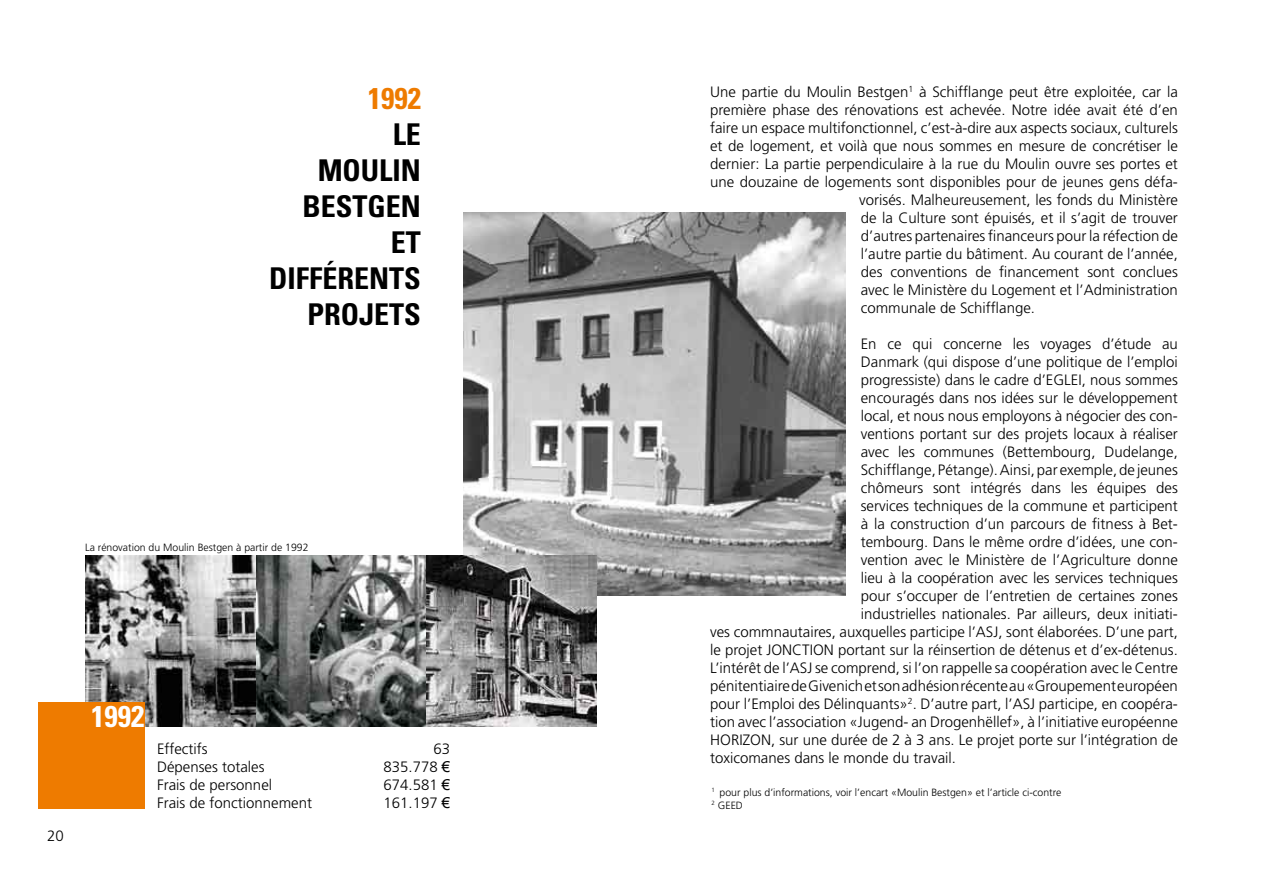
<style>
.page{position:relative;width:1263px;height:893px;background:#fff}
.page>*{position:absolute;margin:0;border:0;box-sizing:border-box;transform-origin:0 0}
.t1{font:700 condensed 30px/36px "Univers";color:#000;text-align:right}
.t2{font:700 condensed 30px "Univers";color:#ee7b00}
.t3{font:700 condensed 30px "Univers";color:#fff}
.t4{font:300 15px "Frutiger";color:#000}
.t5{font:300 10.5px/12.6px "Frutiger";color:#000}
.s1{font-family:"Arial";font-weight:400}
</style>
<div class="page">
<img style="left:463px;top:213px;width:382px;height:382px">
<img style="left:86px;top:556px;width:340px;height:170px">
<img style="left:426px;top:556px;width:170px;height:170px">
<div style="left:38px;top:703px;width:107px;height:106px;background:#ee7b00"></div>
<h1 class="t2" style="left:368px;top:80px;width:55px">1992</h1>
<h1 class="t1" style="left:269px;top:116px;width:153px">LE<br>MOULIN<br>BESTGEN<br>ET<br>DIFFÉRENTS<br>PROJETS</h1>
<p class="t5" style="left:85px;top:541px;width:225px">La rénovation du Moulin Bestgen à partir de 1992</p>
<p class="t4" style="left:47px;top:827px;width:18px">20</p>
<h1 class="t3" style="left:91px;top:697px;width:55px">1992</h1>
<p class="t4" style="left:157px;top:740px;width:52px">Effectifs</p>
<p class="t4" style="left:434px;top:740px;width:18px">63</p>
<p class="t4" style="left:157px;top:758px;width:109px">Dépenses totales</p>
<p class="t4" style="left:383px;top:758px;width:68px">835.778 <span class="s1">€</span></p>
<p class="t4" style="left:157px;top:776px;width:117px">Frais de personnel</p>
<p class="t4" style="left:383px;top:776px;width:68px">674.581 <span class="s1">€</span></p>
<p class="t4" style="left:157px;top:794px;width:157px">Frais de fonctionnement</p>
<p class="t4" style="left:383px;top:794px;width:68px">161.197 <span class="s1">€</span></p>
<p class="t4" style="left:710px;top:83px;width:469px">Une partie du Moulin Bestgen<sup>1</sup> à Schifflange peut être exploitée, car la</p>
<p class="t4" style="left:710px;top:101px;width:469px">première phase des rénovations est achevée. Notre idée avait été d’en</p>
<p class="t4" style="left:710px;top:119px;width:469px">faire un espace multifonctionnel, c’est-à-dire aux aspects sociaux, culturels</p>
<p class="t4" style="left:710px;top:137px;width:469px">et de logement, et voilà que nous sommes en mesure de concrétiser le</p>
<p class="t4" style="left:710px;top:155px;width:469px">dernier: La partie perpendiculaire à la rue du Moulin ouvre ses portes et</p>
<p class="t4" style="left:710px;top:173px;width:469px">une douzaine de logements sont disponibles pour de jeunes gens défa-</p>
<p class="t4" style="left:859px;top:191px;width:320px">vorisés. Malheureusement, les fonds du Ministère</p>
<p class="t4" style="left:861px;top:209px;width:319px">de la Culture sont épuisés, et il s’agit de trouver</p>
<p class="t4" style="left:861px;top:227px;width:319px">d’autres partenaires financeurs pour la réfection de</p>
<p class="t4" style="left:861px;top:245px;width:319px">l’autre partie du bâtiment. Au courant de l’année,</p>
<p class="t4" style="left:861px;top:263px;width:319px">des conventions de financement sont conclues</p>
<p class="t4" style="left:861px;top:281px;width:319px">avec le Ministère du Logement et l’Administration</p>
<p class="t4" style="left:861px;top:299px;width:176px">communale de Schifflange.</p>
<p class="t4" style="left:861px;top:335px;width:319px">En ce qui concerne les voyages d’étude au</p>
<p class="t4" style="left:861px;top:353px;width:319px">Danmark (qui dispose d’une politique de l’emploi</p>
<p class="t4" style="left:861px;top:371px;width:319px">progressiste) dans le cadre d’EGLEI, nous sommes</p>
<p class="t4" style="left:861px;top:389px;width:319px">encouragés dans nos idées sur le développement</p>
<p class="t4" style="left:861px;top:407px;width:319px">local, et nous nous employons à négocier des con-</p>
<p class="t4" style="left:861px;top:425px;width:319px">ventions portant sur des projets locaux à réaliser</p>
<p class="t4" style="left:861px;top:443px;width:319px">avec les communes (Bettembourg, Dudelange,</p>
<p class="t4" style="left:861px;top:461px;width:319px">Schifflange, Pétange). Ainsi, par exemple, de jeunes</p>
<p class="t4" style="left:861px;top:479px;width:319px">chômeurs sont intégrés dans les équipes des</p>
<p class="t4" style="left:861px;top:497px;width:319px">services techniques de la commune et participent</p>
<p class="t4" style="left:861px;top:515px;width:319px">à la construction d’un parcours de fitness à Bet-</p>
<p class="t4" style="left:861px;top:533px;width:319px">tembourg. Dans le même ordre d’idées, une con-</p>
<p class="t4" style="left:861px;top:551px;width:319px">vention avec le Ministère de l’Agriculture donne</p>
<p class="t4" style="left:861px;top:569px;width:319px">lieu à la coopération avec les services techniques</p>
<p class="t4" style="left:861px;top:587px;width:319px">pour s’occuper de l’entretien de certaines zones</p>
<p class="t4" style="left:861px;top:605px;width:319px">industrielles nationales. Par ailleurs, deux initiati-</p>
<p class="t4" style="left:710px;top:623px;width:469px">ves commnautaires, auxquelles participe l’ASJ, sont élaborées. D’une part,</p>
<p class="t4" style="left:710px;top:641px;width:469px">le projet JONCTION portant sur la réinsertion de détenus et d’ex-détenus.</p>
<p class="t4" style="left:710px;top:659px;width:469px">L’intérêt de l’ASJ se comprend, si l’on rappelle sa coopération avec le Centre</p>
<p class="t4" style="left:710px;top:677px;width:469px">pénitentiaire de Givenich et son adhésion récente au «Groupement européen</p>
<p class="t4" style="left:710px;top:695px;width:469px">pour l’Emploi des Délinquants»<sup>2</sup>. D’autre part, l’ASJ participe, en coopéra-</p>
<p class="t4" style="left:710px;top:713px;width:469px">tion avec l’association «Jugend- an Drogenhëllef», à l’initiative européenne</p>
<p class="t4" style="left:710px;top:731px;width:469px">HORIZON, sur une durée de 2 à 3 ans. Le projet porte sur l’intégration de</p>
<p class="t4" style="left:710px;top:749px;width:247px">toxicomanes dans le monde du travail.</p>
<p class="t5" style="left:711px;top:786px;width:351px"><sup>1</sup> pour plus d’informations, voir l’encart «Moulin Bestgen» et l’article ci-contre<br><sup>2</sup> GEED</p>
</div>
